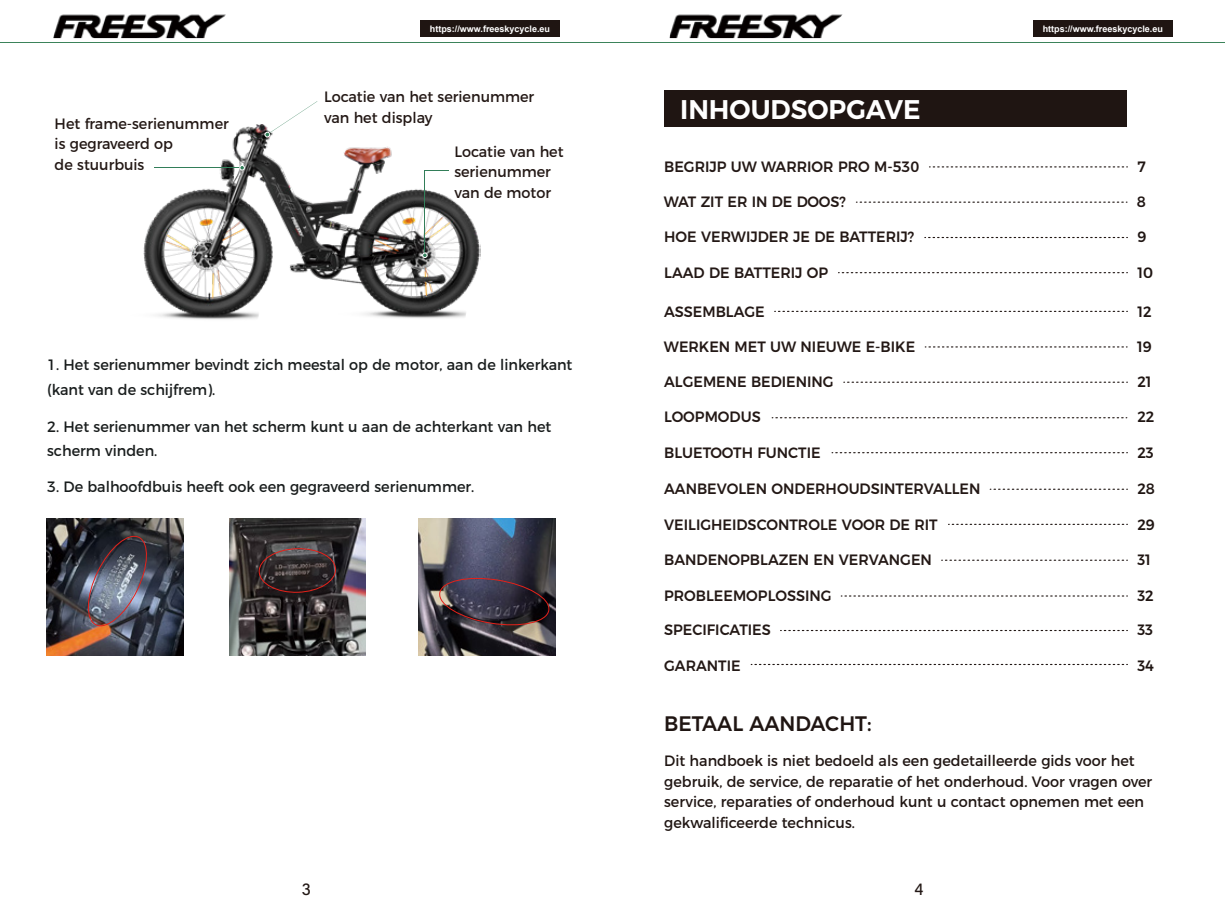
<style>
.page{position:relative;width:1225px;height:911px;background:#fff}
.page>*{position:absolute;margin:0;border:0;box-sizing:border-box;transform-origin:0 0}
.t1{font:600 27px "Montserrat";color:#fff}
.t2{font:500 21px "Montserrat";color:#1f1512;scale:.96 1}
.t3{font:500 15px "Montserrat";color:#231815;scale:.96 1}
.t4{font:15px/24.3px "Montserrat";color:#191d1d;scale:.96 1}
.t5{font:15px/20.5px "Montserrat";color:#1f1512;scale:.96 1}
.t6{font:15px/20.7px "Montserrat";color:#231815;scale:.96 1}
.t7{font:500 15px "Montserrat";color:#1f1512;scale:.96 1}
.t8{font:700 9px "Arial";color:#fff}
</style>
<div class="page">
<hr style="left:0;top:42px;width:1225px;height:1px;background:#3b835a">
<img style="left:53px;top:14px;width:173px;height:24px">
<div style="left:420px;top:20px;width:140px;height:17px;background:#1f1512"></div>
<img style="left:670px;top:14px;width:173px;height:24px">
<div style="left:1033px;top:20px;width:139px;height:17px;background:#1f1512"></div>
<img style="left:143px;top:124px;width:338px;height:196px">
<hr style="left:155px;top:167px;width:88px;height:1px;background:#327e59">
<hr style="left:424px;top:171px;width:1px;height:82px;background:#327e59">
<svg style="left:424px;top:170px;width:25px;height:1px"></svg>
<svg style="left:240px;top:165px;width:5px;height:5px"></svg>
<svg style="left:422px;top:253px;width:5px;height:5px"></svg>
<svg style="left:265px;top:101px;width:52px;height:36px"></svg>
<img style="left:47px;top:518px;width:137px;height:137px">
<img style="left:229px;top:518px;width:137px;height:137px">
<img style="left:419px;top:518px;width:137px;height:137px">
<img style="left:84px;top:532px;width:67px;height:98px">
<svg style="left:258px;top:547px;width:79px;height:46px;background:#3f3132"></svg>
<img style="left:438px;top:575px;width:113px;height:53px">
<div style="left:664px;top:90px;width:462px;height:37px;background:#1f1512"></div>
<svg style="left:929px;top:166px;width:198px;height:1px"></svg>
<svg style="left:856px;top:201px;width:271px;height:2px"></svg>
<svg style="left:838px;top:272px;width:289px;height:1px"></svg>
<svg style="left:844px;top:381px;width:283px;height:2px"></svg>
<svg style="left:772px;top:417px;width:355px;height:1px"></svg>
<svg style="left:832px;top:452px;width:295px;height:1px"></svg>
<svg style="left:990px;top:488px;width:137px;height:2px"></svg>
<svg style="left:948px;top:523px;width:179px;height:2px"></svg>
<svg style="left:941px;top:559px;width:186px;height:1px"></svg>
<svg style="left:925px;top:237px;width:202px;height:1px"></svg>
<svg style="left:775px;top:311px;width:352px;height:1px"></svg>
<svg style="left:925px;top:346px;width:202px;height:1px"></svg>
<svg style="left:841px;top:595px;width:286px;height:1px"></svg>
<svg style="left:780px;top:630px;width:347px;height:1px"></svg>
<svg style="left:751px;top:664px;width:376px;height:1px"></svg>
<p class="t6" style="left:55px;top:112px;width:183px">Het frame-serienummer is gegraveerd op<br>de stuurbuis</p>
<p class="t8" style="left:430px;top:23px;width:122px">https://www.freeskycycle.eu</p>
<p class="t8" style="left:1042px;top:23px;width:122px">https://www.freeskycycle.eu</p>
<p class="t6" style="left:324px;top:85px;width:220px">Locatie van het serienummer van het display</p>
<p class="t6" style="left:454px;top:140px;width:115px">Locatie van het serienummer van de motor</p>
<h1 class="t1" style="left:680px;top:88px;width:242px">INHOUDSOPGAVE</h1>
<p class="t3" style="left:664px;top:154px;width:267px">BEGRIJP UW WARRIOR PRO M-530</p>
<p class="t7" style="left:1137px;top:154px;width:10px">7</p>
<p class="t3" style="left:664px;top:190px;width:191px">WAT ZIT ER IN DE DOOS?</p>
<p class="t7" style="left:1137px;top:190px;width:11px">8</p>
<p class="t3" style="left:664px;top:225px;width:262px">HOE VERWIJDER JE DE BATTERIJ?</p>
<p class="t7" style="left:1137px;top:225px;width:11px">9</p>
<p class="t3" style="left:664px;top:260px;width:172px">LAAD DE BATTERIJ OP</p>
<p class="t7" style="left:1137px;top:260px;width:18px">10</p>
<p class="t3" style="left:664px;top:299px;width:106px">ASSEMBLAGE</p>
<p class="t7" style="left:1137px;top:299px;width:16px">12</p>
<p class="t3" style="left:664px;top:334px;width:263px">WERKEN MET UW NIEUWE E-BIKE</p>
<p class="t7" style="left:1137px;top:334px;width:17px">19</p>
<p class="t4" style="left:47px;top:352px;width:549px">1. Het serienummer bevindt zich meestal op de motor, aan de linkerkant (kant van de schijfrem).</p>
<p class="t4" style="left:47px;top:413px;width:527px">2. Het serienummer van het scherm kunt u aan de achterkant van het scherm vinden.</p>
<p class="t4" style="left:47px;top:473px;width:446px">3. De balhoofdbuis heeft ook een gegraveerd serienummer.</p>
<p class="t3" style="left:664px;top:370px;width:178px">ALGEMENE BEDIENING</p>
<p class="t7" style="left:1137px;top:370px;width:16px">21</p>
<p class="t3" style="left:664px;top:405px;width:102px">LOOPMODUS</p>
<p class="t7" style="left:1137px;top:405px;width:19px">22</p>
<p class="t3" style="left:664px;top:440px;width:164px">BLUETOOTH FUNCTIE</p>
<p class="t7" style="left:1137px;top:440px;width:19px">23</p>
<p class="t3" style="left:664px;top:476px;width:331px">AANBEVOLEN ONDERHOUDSINTERVALLEN</p>
<p class="t7" style="left:1137px;top:476px;width:20px">28</p>
<p class="t3" style="left:664px;top:512px;width:286px">VEILIGHEIDSCONTROLE VOOR DE RIT</p>
<p class="t7" style="left:1137px;top:512px;width:20px">29</p>
<p class="t3" style="left:664px;top:548px;width:280px">BANDENOPBLAZEN EN VERVANGEN</p>
<p class="t7" style="left:1137px;top:548px;width:16px">31</p>
<p class="t3" style="left:664px;top:583px;width:176px">PROBLEEMOPLOSSING</p>
<p class="t7" style="left:1137px;top:583px;width:19px">32</p>
<p class="t3" style="left:664px;top:618px;width:113px">SPECIFICATIES</p>
<p class="t7" style="left:1137px;top:618px;width:18px">33</p>
<p class="t3" style="left:664px;top:653px;width:81px">GARANTIE</p>
<p class="t7" style="left:1137px;top:653px;width:19px">34</p>
<h2 class="t2" style="left:664px;top:706px;width:218px">BETAAL AANDACHT:</h2>
<p class="t5" style="left:664px;top:749px;width:510px">Dit handboek is niet bedoeld als een gedetailleerde gids voor het gebruik, de service, de reparatie of het onderhoud. Voor vragen over service, reparaties of onderhoud kunt u contact opnemen met een gekwalificeerde technicus.</p>
</div>
